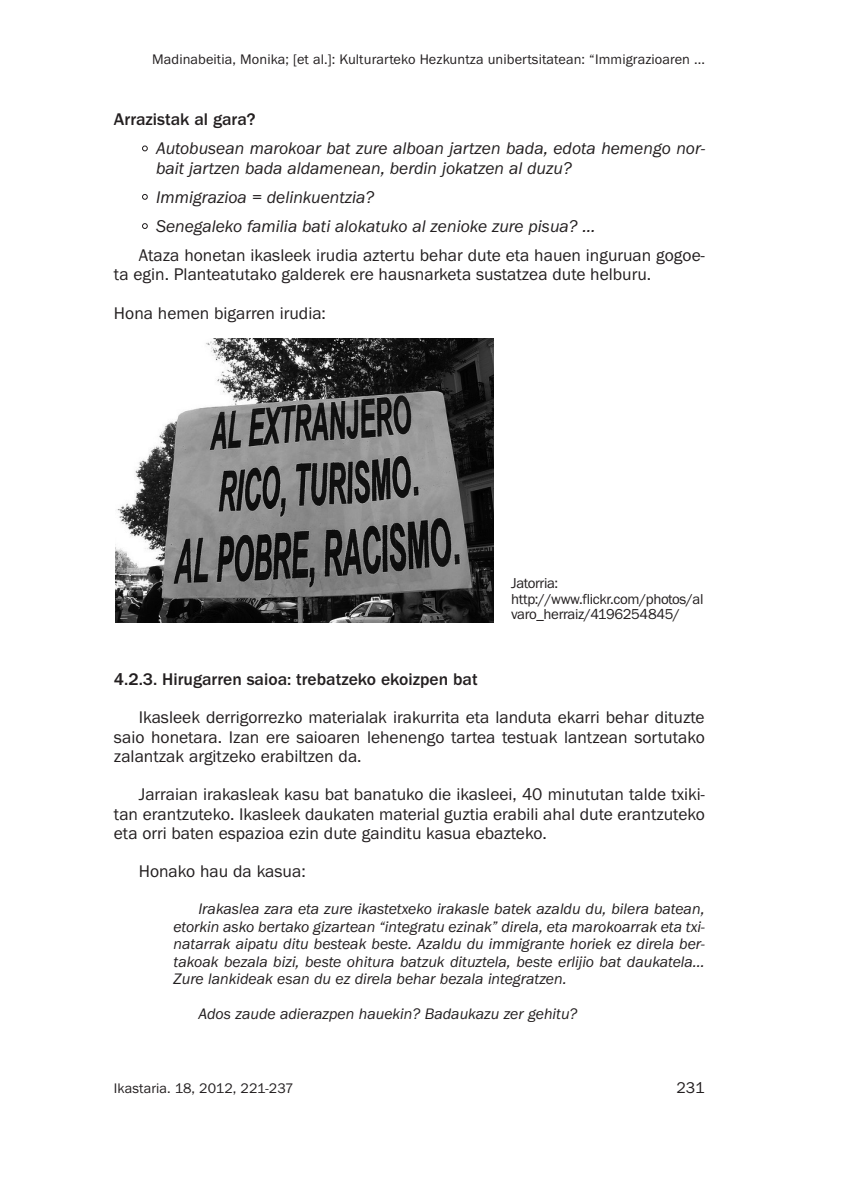
<style>
.page{position:relative;width:844px;height:1191px;background:#fff}
.page>*{position:absolute;margin:0;border:0;box-sizing:border-box;transform-origin:0 0}
.t1{font:17.5px/19.2px "Franklin Gothic Itc T";color:#231f20;text-align:justify}
.t2{font:italic 17.5px/19.2px "Franklin Gothic Itc T";color:#231f20}
.t3{font:500 17.5px "Franklin Gothic";color:#231f20}
.t4{font:16.1px "Franklin Gothic Itc T";color:#231f20}
.t5{font:italic 15.75px/17.5px "Franklin Gothic Itc T";color:#231f20;text-align:justify}
.t6{font:14.88px/15.8px "Franklin Gothic Itc T";letter-spacing:-.025em;color:#231f20}
.t7{font:14.35px "Franklin Gothic Itc T";letter-spacing:.005em;color:#231f20}
.s1{color:#fff}
.s2{font-style:italic;color:#fff}
.s3{font-style:italic}
</style>
<div class="page">
<svg style="left:142px;top:146px;width:5px;height:5px"></svg>
<svg style="left:142px;top:194px;width:5px;height:5px"></svg>
<svg style="left:142px;top:223px;width:5px;height:6px"></svg>
<img style="left:115px;top:338px;width:378px;height:284px">
<p class="t7" style="left:152px;top:55px;width:554px">Madinabeitia, Monika; [et al.]: Kulturarteko Hezkuntza unibertsitatean: “Immigrazioaren ...</p>
<p class="t3" style="left:114px;top:114px;width:143px">Arrazistak al gara?</p>
<p class="t2" style="left:156px;top:141px;width:550px;text-indent:-17px"><span class="s1">•</span> Autobusean marokoar bat zure alboan jartzen bada, edota hemengo nor&shy;bait jartzen bada aldamenean, berdin jokatzen al duzu?</p>
<p class="t2" style="left:139px;top:189px;width:237px"><span class="s1">•</span> Immigrazioa = delinkuentzia?</p>
<p class="t1" style="left:139px;top:213px;width:567px;line-height:29.2px"><span class="s2">•</span> <span class="s3">Senegaleko familia bati alokatuko al zenioke zure pisua? ...<br></span>Ataza honetan ikasleek irudia aztertu behar dute eta hauen inguruan gogoe-</p>
<p class="t1" style="left:114px;top:267px;width:538px">ta egin. Planteatutako galderek ere hausnarketa sustatzea dute helburu.</p>
<p class="t1" style="left:114px;top:305px;width:213px">Hona hemen bigarren irudia:</p>
<p class="t6" style="left:511px;top:576px;width:194px">Jatorria: http://www.flickr.com/photos/al varo_herraiz/4196254845/</p>
<p class="t3" style="left:114px;top:673px;width:365px">4.2.3. Hirugarren saioa: trebatzeko ekoizpen bat</p>
<p class="t1" style="left:114px;top:709px;width:592px;text-indent:25px">Ikasleek derrigorrezko materialak irakurrita eta landuta ekarri behar dituzte saio honetara. Izan ere saioaren lehenengo tartea testuak lantzean sortutako zalantzak argitzeko erabiltzen da.</p>
<p class="t1" style="left:114px;top:786px;width:592px;text-indent:25px">Jarraian irakasleak kasu bat banatuko die ikasleei, 40 minututan talde txiki&shy;tan erantzuteko. Ikasleek daukaten material guztia erabili ahal dute erantzuteko eta orri baten espazioa ezin dute gainditu kasua ebazteko.</p>
<p class="t1" style="left:139px;top:863px;width:168px">Honako hau da kasua:</p>
<p class="t5" style="left:173px;top:901px;width:532px;text-indent:25px">Irakaslea zara eta zure ikastetxeko irakasle batek azaldu du, bilera batean, etorkin asko bertako gizartean “integratu ezinak” direla, eta marokoarrak eta txi&shy;natarrak aipatu ditu besteak beste. Azaldu du immigrante horiek ez direla ber&shy;takoak bezala bizi, beste ohitura batzuk dituztela, beste erlijio bat daukatela… Zure lankideak esan du ez direla behar bezala integratzen.</p>
<p class="t5" style="left:198px;top:1006px;width:380px">Ados zaude adierazpen hauekin? Badaukazu zer gehitu?</p>
<p class="t7" style="left:114px;top:1083px;width:181px">Ikastaria. 18, 2012, 221-237</p>
<p class="t4" style="left:676px;top:1082px;width:30px">231</p>
</div>
